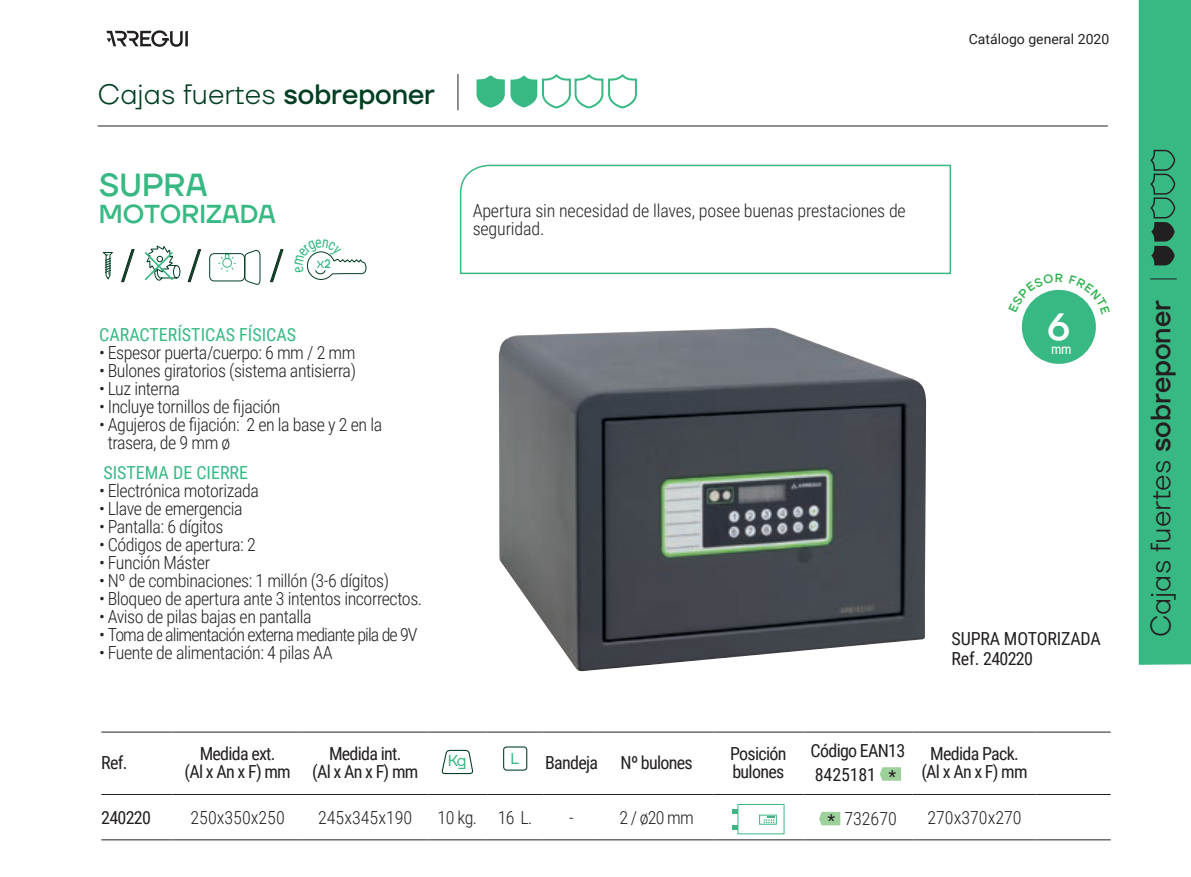
<style>
.page{position:relative;width:1191px;height:877px;background:#fff}
.page>*{position:absolute;margin:0;border:0;box-sizing:border-box;transform-origin:0 0}
.t1{font:300 41.2px "Roboto Condensed";color:#003f22}
.t2{font:500 38px "TT Firs Neue";color:#fff}
.t3{font:500 32px "TT Firs Neue";color:#38b983}
.t4{font:300 28px "TT Firs Neue";color:#231f20}
.t5{font:300 28px "TT Firs Neue";color:#003f22}
.t6{font:500 26px "TT Firs Neue";color:#38b983}
.t7{font:300 18px/18px "Roboto Condensed";letter-spacing:-.025em;color:#231f20}
.t8{font:18px/18px "Roboto Condensed";letter-spacing:-.04em;color:#231f20;text-align:center}
.t9{font:300 18px "Roboto Condensed";letter-spacing:-.05em;color:#231f20}
.t10{font:18px "Roboto Condensed";color:#38b983}
.t11{font:300 18px "Roboto Condensed";color:#231f20}
.t12{font:18px/20px "Roboto Condensed";letter-spacing:-.01em;color:#231f20}
.t13{font:16px "TT Firs Neue";color:#38b983}
.t14{font:15.6px "TT Firs Neue";color:#38b983}
.t15{font:14px "Roboto";color:#231f20}
.t16{font:14px "Roboto Condensed";color:#fff}
.t17{font:500 12.2px "TT Firs Neue";color:#38b983;scale:.88 1}
.s1{font-weight:500}
.s2{font-weight:400}
</style>
<div class="page">
<svg style="left:106px;top:30px;width:82px;height:17px"></svg>
<hr style="left:98px;top:126px;width:1009px;height:1px;background:#231f20">
<hr style="left:457px;top:74px;width:1px;height:36px;background:#231f20">
<hr style="left:101px;top:794px;width:71px;height:1px;background:#231f20">
<hr style="left:172px;top:794px;width:131px;height:1px;background:#231f20">
<hr style="left:303px;top:794px;width:124px;height:1px;background:#231f20">
<hr style="left:427px;top:794px;width:60px;height:1px;background:#231f20">
<hr style="left:487px;top:794px;width:56px;height:1px;background:#231f20">
<hr style="left:543px;top:794px;width:57px;height:1px;background:#231f20">
<hr style="left:600px;top:794px;width:113px;height:1px;background:#231f20">
<hr style="left:713px;top:794px;width:90px;height:1px;background:#231f20">
<hr style="left:803px;top:794px;width:109px;height:1px;background:#231f20">
<hr style="left:912px;top:794px;width:124px;height:1px;background:#231f20">
<hr style="left:1036px;top:794px;width:74px;height:1px;background:#231f20">
<hr style="left:101px;top:839px;width:71px;height:1px;background:#231f20">
<hr style="left:172px;top:839px;width:131px;height:1px;background:#231f20">
<hr style="left:303px;top:839px;width:124px;height:1px;background:#231f20">
<hr style="left:427px;top:839px;width:60px;height:1px;background:#231f20">
<hr style="left:487px;top:839px;width:56px;height:1px;background:#231f20">
<hr style="left:543px;top:839px;width:57px;height:1px;background:#231f20">
<hr style="left:600px;top:839px;width:113px;height:1px;background:#231f20">
<hr style="left:713px;top:839px;width:90px;height:1px;background:#231f20">
<hr style="left:803px;top:839px;width:109px;height:1px;background:#231f20">
<hr style="left:912px;top:839px;width:124px;height:1px;background:#231f20">
<hr style="left:1036px;top:839px;width:74px;height:1px;background:#231f20">
<hr style="left:101px;top:731px;width:71px;height:1px;background:#231f20">
<hr style="left:172px;top:731px;width:131px;height:1px;background:#231f20">
<hr style="left:303px;top:731px;width:124px;height:1px;background:#231f20">
<hr style="left:427px;top:731px;width:60px;height:1px;background:#231f20">
<hr style="left:487px;top:731px;width:56px;height:1px;background:#231f20">
<hr style="left:543px;top:731px;width:57px;height:1px;background:#231f20">
<hr style="left:600px;top:731px;width:113px;height:1px;background:#231f20">
<hr style="left:713px;top:731px;width:90px;height:1px;background:#231f20">
<hr style="left:803px;top:731px;width:109px;height:1px;background:#231f20">
<hr style="left:912px;top:731px;width:124px;height:1px;background:#231f20">
<hr style="left:1036px;top:731px;width:74px;height:1px;background:#231f20">
<svg style="left:441px;top:749px;width:32px;height:26px"></svg>
<div style="left:503px;top:746px;width:24px;height:24px;border:1px solid #003f22;border-radius:3px"></div>
<svg style="left:880px;top:767px;width:21px;height:13px"></svg>
<hr style="left:732px;top:809px;width:37px;height:4px;background:#38b983">
<hr style="left:732px;top:825px;width:37px;height:4px;background:#38b983">
<div style="left:738px;top:804px;width:46px;height:30px;background:#fff;border:1px solid #38b983"></div>
<div style="left:759px;top:815px;width:17px;height:9px;border:1px solid #38b983"></div>
<svg style="left:763px;top:816px;width:11px;height:7px"></svg>
<svg style="left:819px;top:811px;width:21px;height:14px"></svg>
<svg style="left:476px;top:74px;width:161px;height:35px"></svg>
<svg style="left:459px;top:164px;width:492px;height:111px"></svg>
<img style="left:499px;top:328px;width:427px;height:343px">
<svg style="left:102px;top:252px;width:11px;height:28px"></svg>
<svg style="left:121px;top:249px;width:14px;height:34px"></svg>
<svg style="left:144px;top:245px;width:37px;height:36px"></svg>
<svg style="left:187px;top:249px;width:14px;height:34px"></svg>
<div style="left:209px;top:253px;width:36px;height:28px;border:1px solid #003f22;border-radius:5px"></div>
<svg style="left:218px;top:254px;width:18px;height:18px"></svg>
<svg style="left:244px;top:250px;width:17px;height:35px"></svg>
<svg style="left:270px;top:249px;width:14px;height:34px"></svg>
<div style="left:1021px;top:290px;width:74px;height:74px;background:#38b983;border-radius:50%"></div>
<div style="left:1138px;top:0;width:53px;height:665px;background:#38b983"></div>
<svg style="left:306px;top:251px;width:61px;height:29px"></svg>
<svg style="left:1024px;top:289px;width:37px;height:23px"></svg>
<svg style="left:1068px;top:291px;width:26px;height:24px"></svg>
<h3 class="t5" style="left:98px;top:76px;width:339px">Cajas fuertes <span class="s1">sobreponer</span></h3>
<h3 class="t3" style="left:99px;top:162px;width:110px">SUPRA</h3>
<h3 class="t6" style="left:99px;top:196px;width:178px">MOTORIZADA</h3>
<h1 class="t1" style="left:121px;top:235px;width:16px">/</h1>
<h1 class="t1" style="left:187px;top:235px;width:16px">/</h1>
<h1 class="t1" style="left:270px;top:235px;width:16px">/</h1>
<p class="t17" style="left:324px;top:255px;width:9px">2</p>
<p class="t10" style="left:99px;top:322px;width:198px">CARACTERÍSTICAS FÍSICAS</p>
<p class="t7" style="left:99px;top:343px;width:258px">• Espesor puerta/cuerpo: 6 mm / 2 mm</p>
<p class="t7" style="left:99px;top:361px;width:258px">• Bulones giratorios (sistema antisierra)</p>
<p class="t7" style="left:99px;top:379px;width:82px">• Luz interna</p>
<p class="t7" style="left:99px;top:397px;width:183px">• Incluye tornillos de fijación</p>
<p class="t7" style="left:108px;top:415px;width:276px;text-indent:-8px">• Agujeros de fijación: 2 en la base y 2 en la trasera, de 9 mm ø</p>
<p class="t10" style="left:103px;top:459px;width:146px">SISTEMA DE CIERRE</p>
<p class="t7" style="left:99px;top:480px;width:161px">• Electrónica motorizada</p>
<p class="t7" style="left:99px;top:498px;width:145px">• Llave de emergencia</p>
<p class="t7" style="left:99px;top:516px;width:126px">• Pantalla: 6 dígitos</p>
<p class="t7" style="left:99px;top:534px;width:158px">• Códigos de apertura: 2</p>
<p class="t7" style="left:99px;top:552px;width:112px">• Función Máster</p>
<p class="t7" style="left:99px;top:570px;width:291px">• Nº de combinaciones: 1 millón (3-6 dígitos)</p>
<p class="t7" style="left:99px;top:588px;width:324px">• Bloqueo de apertura ante 3 intentos incorrectos.</p>
<p class="t7" style="left:99px;top:606px;width:214px">• Aviso de pilas bajas en pantalla</p>
<p class="t9" style="left:99px;top:621px;width:320px">• Toma de alimentación externa mediante pila de 9V</p>
<p class="t7" style="left:99px;top:642px;width:235px">• Fuente de alimentación: 4 pilas AA</p>
<p class="t7" style="left:473px;top:201px;width:434px">Apertura sin necesidad de llaves, posee buenas prestaciones de seguridad.</p>
<p class="t15" style="left:968px;top:30px;width:142px">Catálogo general 2020</p>
<h2 class="t2" style="left:1047px;top:300px;width:25px">6</h2>
<p class="t16" style="left:1051px;top:339px;width:22px">mm</p>
<p class="t12" style="left:951px;top:628px;width:151px">SUPRA MOTORIZADA<br>Ref. 240220</p>
<p class="t8" style="left:101px;top:752px;width:28px">Ref.</p>
<p class="t8" style="left:184px;top:743px;width:108px">Medida ext.<br>(Al x An x F) mm</p>
<p class="t8" style="left:312px;top:743px;width:108px">Medida int.<br>(Al x An x F) mm</p>
<p class="t13" style="left:448px;top:749px;width:20px">Kg</p>
<p class="t14" style="left:510px;top:747px;width:10px">L</p>
<p class="t8" style="left:545px;top:752px;width:54px">Bandeja</p>
<p class="t8" style="left:620px;top:752px;width:74px">Nº bulones</p>
<p class="t8" style="left:730px;top:743px;width:58px;text-align:left">Posición bulones</p>
<p class="t8" style="left:810px;top:737px;width:96px;line-height:24px;text-align:left">Código EAN13<br>8425181 *</p>
<p class="t8" style="left:921px;top:743px;width:108px">Medida Pack. (Al x An x F) mm</p>
<p class="t8" style="left:101px;top:807px;width:51px">240220</p>
<p class="t11" style="left:190px;top:805px;width:96px">250x350x250</p>
<p class="t11" style="left:318px;top:805px;width:96px">245x345x190</p>
<p class="t7" style="left:437px;top:807px;width:96px">10 kg. 16 L.</p>
<p class="t7" style="left:569px;top:807px;width:6px">-</p>
<p class="t7" style="left:619px;top:807px;width:76px">2 / ø20 mm</p>
<p class="t7" style="left:827px;top:809px;width:71px"><span class="s2">*</span> 732670</p>
<p class="t11" style="left:927px;top:805px;width:96px">270x370x270</p>
<h3 class="t4" style="left:1141px;top:637px;width:339px;rotate:-90deg">Cajas fuertes <span class="s1">sobreponer</span></h3>
</div>
